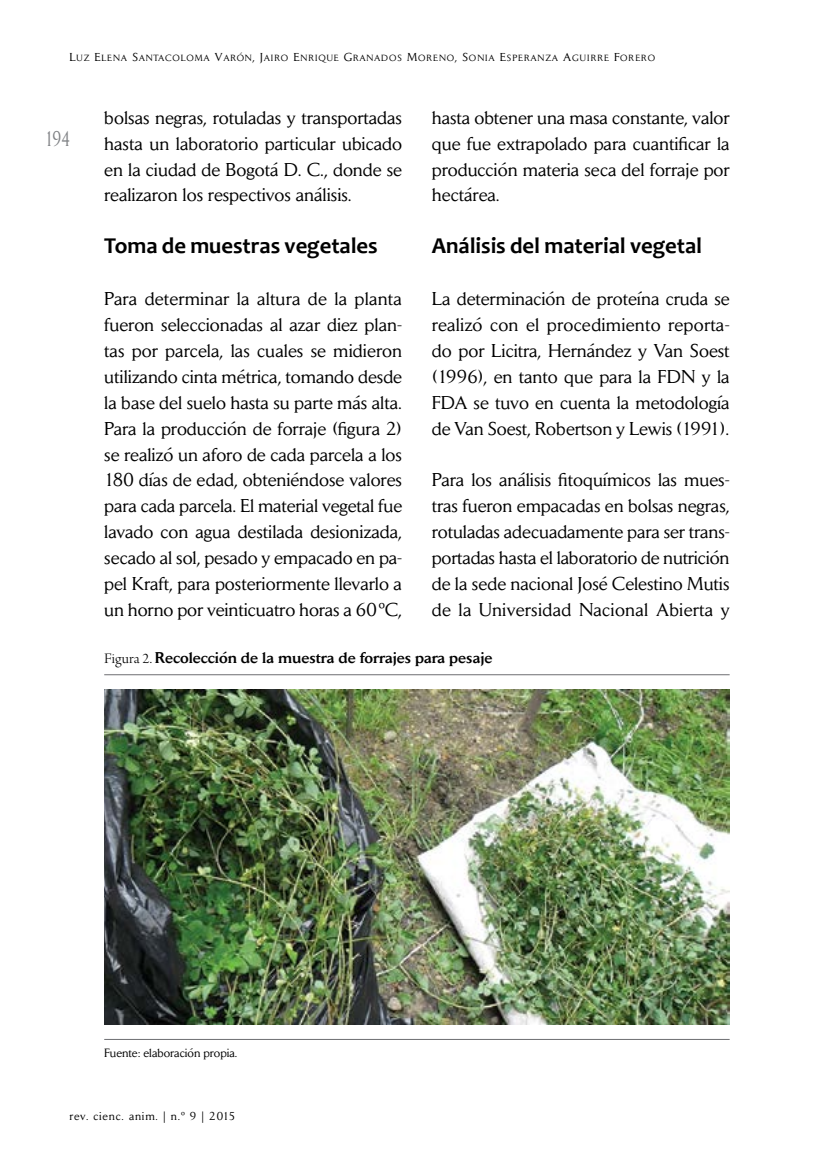
<style>
.page{position:relative;width:819px;height:1166px;background:#fff}
.page>*{position:absolute;margin:0;border:0;box-sizing:border-box;transform-origin:0 0}
._08Tit_1{font:700 22.75px "Candara";color:#000}
.t1{font:21px "Daily News";color:#808285;scale:.75 1}
._01Body{font:18.38px/25.9px "Daily News";color:#000;text-align:justify}
._14Tit_Cuad_Grf{font:500 15.4px "Daily News";color:#000}
._16Fte_Tab{font:11.9px "Daily News";color:#000}
.t2{font:11.38px "Daily News";letter-spacing:.065em;color:#000}
.t3{font:8.92px "Daily News";letter-spacing:.105em;color:#000}
.s1{font-size:11.38px}
.s2{font-family:"Arno Pro Light Display";font-weight:400}
</style>
<div class="page">
<hr style="left:104px;top:674px;width:625px;height:1px;background:#6d6e71">
<hr style="left:104px;top:1039px;width:625px;height:1px;background:#6d6e71">
<img style="left:104px;top:689px;width:625px;height:335px">
<p class="t3" style="left:69px;top:52px;width:587px"><span class="s1">L</span>UZ <span class="s1">E</span>LENA <span class="s1">S</span>ANTACOLOMA <span class="s1">V</span>ARÓN<span class="s1">, J</span>AIRO <span class="s1">E</span>NRIQUE <span class="s1">G</span>RANADOS <span class="s1">M</span>ORENO<span class="s1">, S</span>ONIA <span class="s1">E</span>SPERANZA <span class="s1">A</span>GUIRRE <span class="s1">F</span>ORERO</p>
<p class="t1" style="left:45px;top:126px;width:35px">194</p>
<p class="_01Body" style="left:104px;top:104px;width:299px">bolsas negras, rotuladas y transportadas hasta un laboratorio particular ubicado en la ciudad de Bogotá D. C., donde se realizaron los respectivos análisis.</p>
<p class="_08Tit_1" style="left:104px;top:232px;width:275px">Toma de muestras vegetales</p>
<p class="_01Body" style="left:104px;top:286px;width:299px">Para determinar la altura de la planta fueron seleccionadas al azar diez plan&shy;tas por parcela, las cuales se midieron utilizando cinta métrica, tomando desde la base del suelo hasta su parte más alta.<br>Para la producción de forraje (figura 2) se realizó un aforo de cada parcela a los 180 días de edad, obteniéndose valores para cada parcela. El material vegetal fue lavado con agua destilada desionizada, secado al sol, pesado y empacado en pa&shy;pel Kraft, para posteriormente llevarlo a un horno por veinticuatro horas a 60ºC,</p>
<p class="_01Body" style="left:432px;top:104px;width:299px">hasta obtener una masa constante, valor que fue extrapolado para cuantificar la producción materia seca del forraje por hectárea.</p>
<p class="_08Tit_1" style="left:432px;top:232px;width:272px">Análisis del material vegetal</p>
<p class="_01Body" style="left:432px;top:286px;width:299px">La determinación de proteína cruda se realizó con el procedimiento reporta&shy;do por Licitra, Hernández y Van Soest (1996), en tanto que para la FDN y la FDA se tuvo en cuenta la metodología de Van Soest, Robertson y Lewis (1991).</p>
<p class="_01Body" style="left:432px;top:467px;width:299px">Para los análisis fitoquímicos las mues&shy;tras fueron empacadas en bolsas negras, rotuladas adecuadamente para ser trans&shy;portadas hasta el laboratorio de nutrición de la sede nacional José Celestino Mutis de la Universidad Nacional Abierta y</p>
<p class="_14Tit_Cuad_Grf" style="left:104px;top:648px;width:390px"><span class="s2">Figura 2.</span> Recolección de la muestra de forrajes para pesaje</p>
<p class="_16Fte_Tab" style="left:104px;top:1045px;width:135px">Fuente: elaboración propia.</p>
<p class="t2" style="left:69px;top:1109px;width:167px">rev. cienc. anim. | n.º 9 | 2015</p>
</div>
